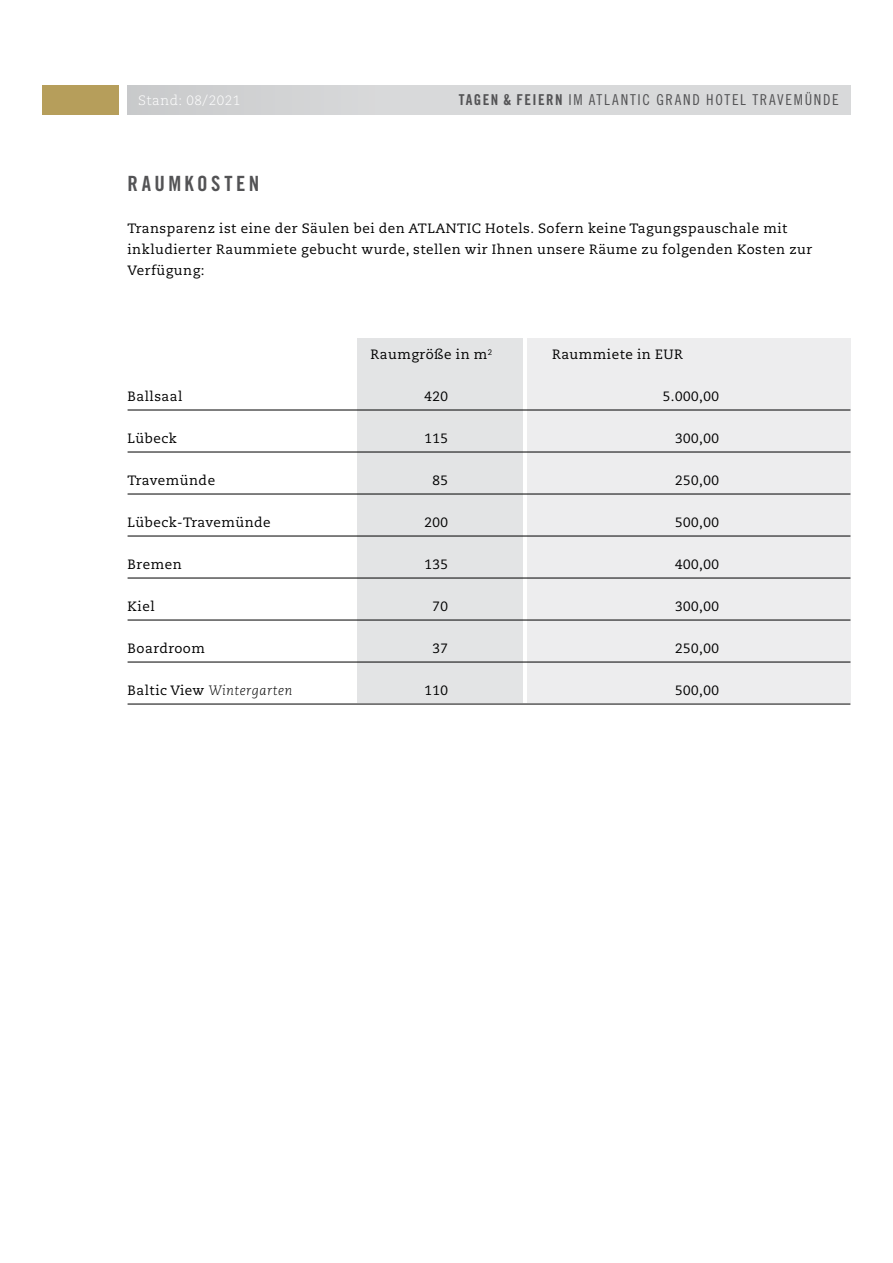
<style>
.page{position:relative;width:893px;height:1263px;background:#fff}
.page>*{position:absolute;margin:0;border:0;box-sizing:border-box;transform-origin:0 0}
.t1{font:21px "Trade Gothic Bold Cond Twenty";letter-spacing:.165em;color:#535355}
.t2{font:15px "Trade Gothic Cond Eighteen";letter-spacing:.11em;color:#535355}
.t3{font:13.5px/21px "Caecilia";letter-spacing:.04em;color:#000}
.t4{font:italic 300 13.5px "Caecilia";letter-spacing:.04em;color:#000}
.t5{font:300 13.5px "Caecilia";letter-spacing:.04em;color:#fff}
.s1{font-family:"Trade Gothic Bold Cond Twenty"}
.s2{font-weight:400;font-style:normal}
</style>
<div class="page">
<div style="left:128px;top:85px;width:722px;height:30px;background:linear-gradient(to right,#cfd0d1,#dcdddd)"></div>
<div style="left:43px;top:85px;width:76px;height:30px;background:#b69e5b"></div>
<div style="left:527px;top:338px;width:323px;height:365px;background:#ededee"></div>
<div style="left:357px;top:338px;width:166px;height:365px;background:#e3e4e5"></div>
<hr style="left:128px;top:410px;width:722px;height:1px;background:#000">
<hr style="left:128px;top:452px;width:722px;height:1px;background:#000">
<hr style="left:128px;top:494px;width:722px;height:1px;background:#000">
<hr style="left:128px;top:536px;width:722px;height:1px;background:#000">
<hr style="left:128px;top:578px;width:722px;height:1px;background:#000">
<hr style="left:128px;top:620px;width:722px;height:1px;background:#000">
<hr style="left:128px;top:662px;width:722px;height:1px;background:#000">
<hr style="left:128px;top:704px;width:722px;height:1px;background:#000">
<p class="t5" style="left:138px;top:93px;width:104px">Stand: 08/2021</p>
<p class="t2" style="left:459px;top:91px;width:381px"><span class="s1">TAGEN &amp; FEIERN</span> IM ATLANTIC GRAND HOTEL TRA VEMÜND E</p>
<h1 class="t1" style="left:128px;top:171px;width:14px">RAUM</h1>
<h1 class="t1" style="left:185px;top:171px;width:76px">KOSTEN</h1>
<p class="t3" style="left:128px;top:218px;width:686px">Transparenz ist eine der Säulen bei den ATLANTIC Hotels. Sofern keine Tagungspauschale mit inkludierter Raummiete gebucht wurde, stellen wir Ihnen unsere Räume zu folgenden Kosten zur<br>Verfügung:</p>
<p class="t3" style="left:371px;top:344px;width:123px">Raumgröße in m<sup>2</sup></p>
<p class="t3" style="left:552px;top:344px;width:132px">Raummiete in EUR</p>
<p class="t3" style="left:128px;top:386px;width:56px">Ballsaal</p>
<p class="t3" style="left:425px;top:386px;width:25px">420</p>
<p class="t3" style="left:663px;top:386px;width:58px">5.000,00</p>
<p class="t3" style="left:128px;top:428px;width:51px">Lübeck</p>
<p class="t3" style="left:425px;top:428px;width:25px">115</p>
<p class="t3" style="left:675px;top:428px;width:45px">300,00</p>
<p class="t3" style="left:128px;top:470px;width:89px">Travemünde</p>
<p class="t3" style="left:433px;top:470px;width:17px">85</p>
<p class="t3" style="left:675px;top:470px;width:45px">250,00</p>
<p class="t3" style="left:128px;top:512px;width:145px">Lübeck-Travemünde</p>
<p class="t3" style="left:425px;top:512px;width:25px">200</p>
<p class="t3" style="left:675px;top:512px;width:45px">500,00</p>
<p class="t3" style="left:128px;top:554px;width:56px">Bremen</p>
<p class="t3" style="left:425px;top:554px;width:25px">135</p>
<p class="t3" style="left:675px;top:554px;width:45px">400,00</p>
<p class="t3" style="left:128px;top:596px;width:29px">Kiel</p>
<p class="t3" style="left:433px;top:596px;width:17px">70</p>
<p class="t3" style="left:675px;top:596px;width:45px">300,00</p>
<p class="t3" style="left:128px;top:638px;width:79px">Boardroom</p>
<p class="t3" style="left:433px;top:638px;width:17px">37</p>
<p class="t3" style="left:675px;top:638px;width:45px">250,00</p>
<p class="t4" style="left:128px;top:683px;width:166px"><span class="s2">Baltic View</span> Wintergarten</p>
<p class="t3" style="left:425px;top:680px;width:25px">110</p>
<p class="t3" style="left:675px;top:680px;width:45px">500,00</p>
</div>
